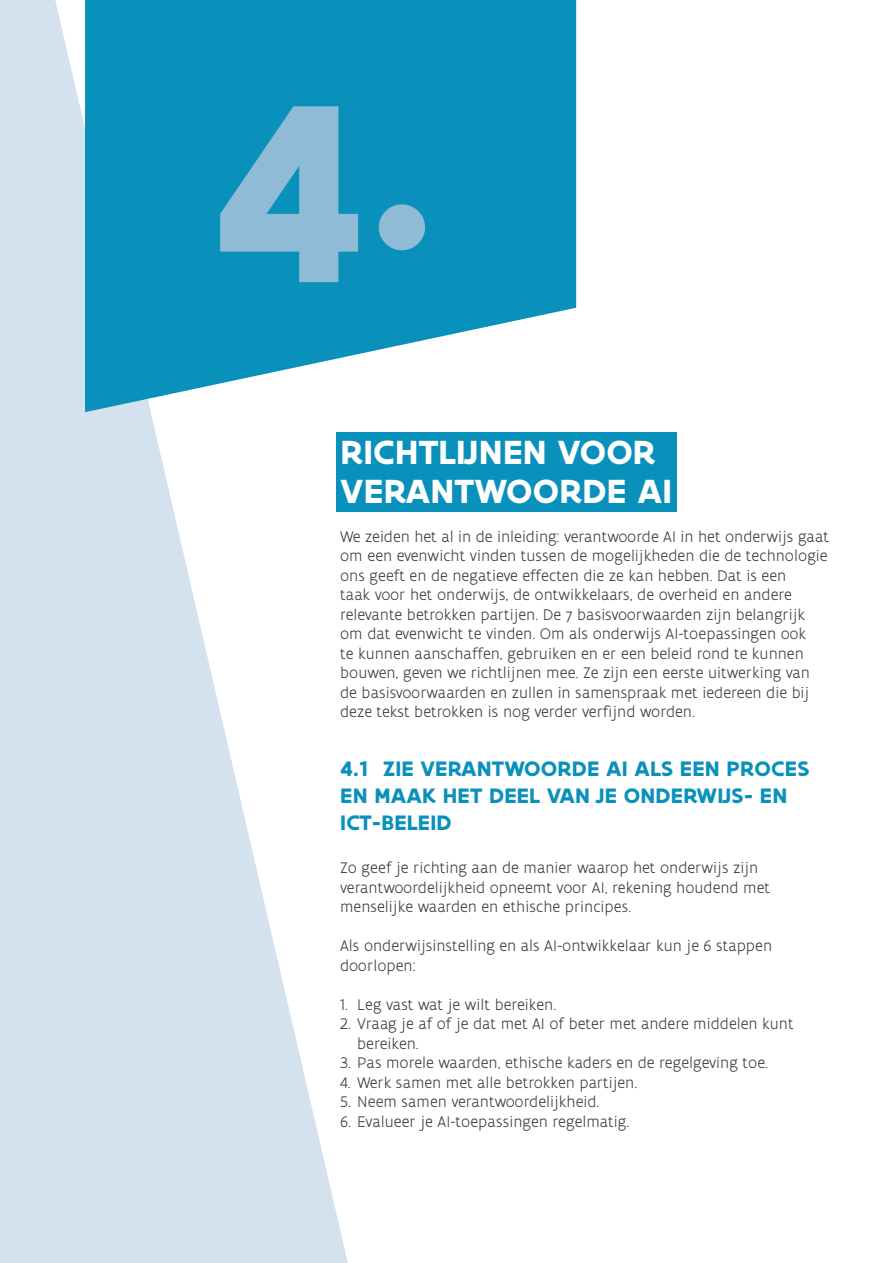
<style>
.page{position:relative;width:893px;height:1263px;background:#fff}
.page>*{position:absolute;margin:0;border:0;box-sizing:border-box;transform-origin:0 0}
.t1{font:700 273.15px "Flanders Art Sans";color:#90bbd7}
.t2{font:700 36px/39px "Flanders Art Sans";letter-spacing:.005em;color:#fff}
.t3{font:700 22.5px/27px "Flanders Art Sans";letter-spacing:.005em;color:#0991bc}
.t4{font:300 16.5px/19.5px "Flanders Art Sans";color:#3c3c3b}
</style>
<div class="page">
<svg style="left:0;top:0;width:348px;height:1263px;fill:#d4e2ef"></svg>
<svg style="left:85px;top:0;width:491px;height:412px;background:#279ec4"></svg>
<div style="left:336px;top:432px;width:340px;height:80px;background:#0991bc"></div>
<h1 class="t1" style="left:209px;top:-14px;width:233px">4.</h1>
<h2 class="t2" style="left:340px;top:433px;width:333px">RICHTLIJNEN VOOR<br>VERANTWOORDE AI</h2>
<p class="t4" style="left:340px;top:526px;width:490px">We zeiden het al in de inleiding: verantwoorde AI in het onderwijs gaat om een evenwicht vinden tussen de mogelijkheden die de technologie ons geeft en de negatieve effecten die ze kan hebben. Dat is een<br>taak voor het onderwijs, de ontwikkelaars, de overheid en andere relevante betrokken partijen. De 7 basisvoorwaarden zijn belangrijk om dat evenwicht te vinden. Om als onderwijs AI-toepassingen ook<br>te kunnen aanschaffen, gebruiken en er een beleid rond te kunnen bouwen, geven we richtlijnen mee. Ze zijn een eerste uitwerking van de basisvoorwaarden en zullen in samenspraak met iedereen die bij deze tekst betrokken is nog verder verfijnd worden.</p>
<h3 class="t3" style="left:340px;top:755px;width:471px">4.1 ZIE VERANTWOORDE AI ALS EEN PROCES<br>EN MAAK HET DEEL VAN JE ONDERWIJS- EN<br>ICT-BELEID</h3>
<p class="t4" style="left:340px;top:858px;width:431px">Zo geef je richting aan de manier waarop het onderwijs zijn verantwoordelijkheid opneemt voor AI, rekening houdend met menselijke waarden en ethische principes.</p>
<p class="t4" style="left:340px;top:936px;width:433px">Als onderwijsinstelling en als AI-ontwikkelaar kun je 6 stappen doorlopen:</p>
<p class="t4" style="left:340px;top:994px;width:218px">1. Leg vast wat je wilt bereiken.</p>
<p class="t4" style="left:357px;top:1014px;width:438px;text-indent:-17px">2. Vraag je af of je dat met AI of beter met andere middelen kunt bereiken.</p>
<p class="t4" style="left:340px;top:1053px;width:429px">3. Pas morele waarden, ethische kaders en de regelgeving toe.</p>
<p class="t4" style="left:340px;top:1072px;width:299px">4. Werk samen met alle betrokken partijen.</p>
<p class="t4" style="left:340px;top:1092px;width:261px">5. Neem samen verantwoordelijkheid.</p>
<p class="t4" style="left:340px;top:1111px;width:291px">6. Evalueer je AI-toepassingen regelmatig.</p>
</div>
